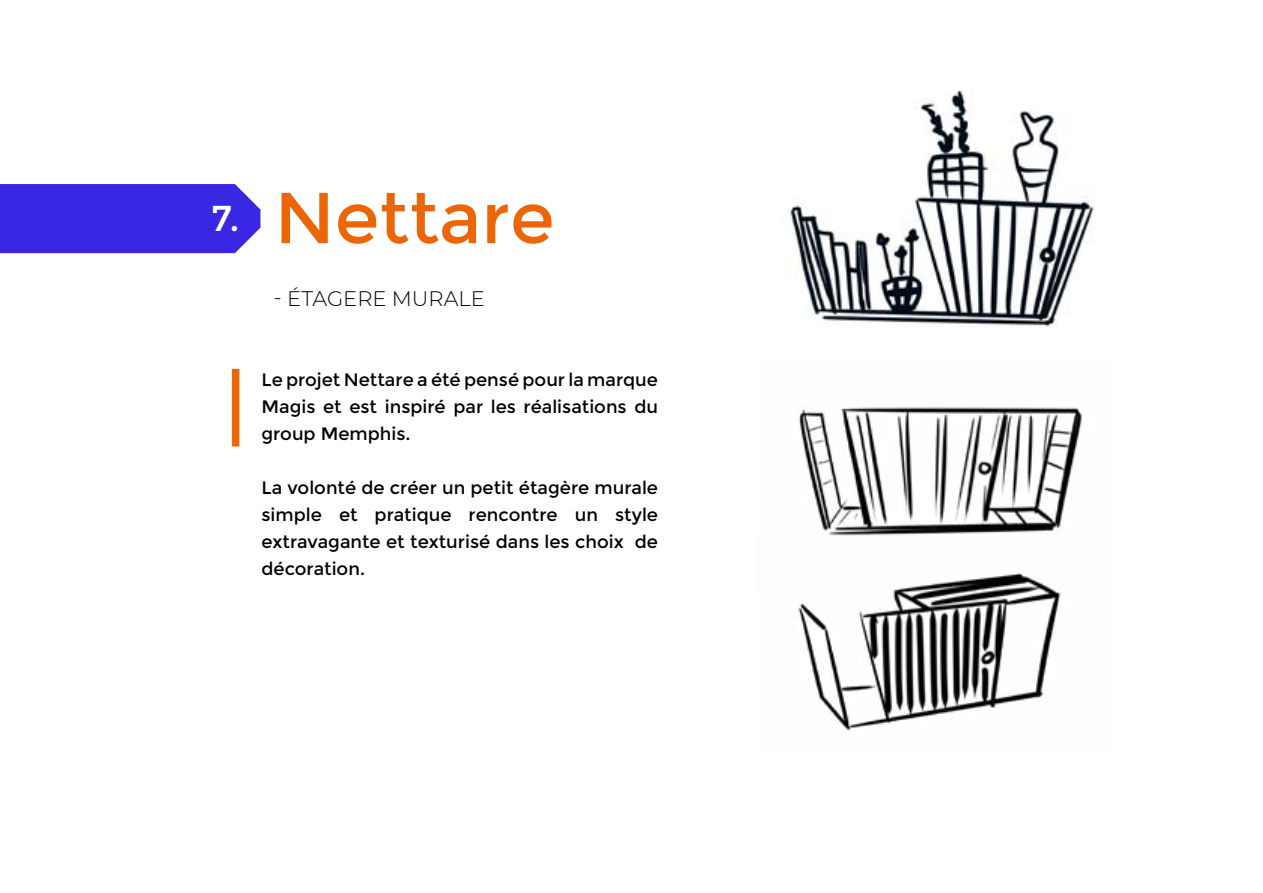
<style>
.page{position:relative;width:1263px;height:893px;background:#fff}
.page>*{position:absolute;margin:0;border:0;box-sizing:border-box;transform-origin:0 0}
.t1{font:72px "Montserrat";color:#ec6608}
.t2{font:36px "Montserrat";color:#fff}
.t3{font:300 21px "Montserrat";color:#000}
.t4{font:18px/27px "Montserrat";color:#000;text-align:justify}
</style>
<div class="page">
<div style="left:0;top:184px;width:260px;height:69px;background:#3927e4"></div>
<div style="left:232px;top:369px;width:7px;height:77px;background:#ec6608"></div>
<img style="left:799px;top:407px;width:283px;height:129px">
<img style="left:798px;top:537px;width:263px;height:194px">
<img style="left:790px;top:89px;width:304px;height:239px">
<h2 class="t2" style="left:212px;top:196px;width:30px">7.</h2>
<h1 class="t1" style="left:275px;top:173px;width:281px">Nettare</h1>
<p class="t3" style="left:273px;top:286px;width:213px">- ÉTAGERE MURALE</p>
<p class="t4" style="left:261px;top:366px;width:398px">Le projet Nettare a été pensé pour la marque Magis et est inspiré par les réalisations du group Memphis.</p>
<p class="t4" style="left:261px;top:474px;width:398px">La volonté de créer un petit étagère murale simple et pratique rencontre un style extravagante et texturisé dans les choix de décoration.</p>
</div>
